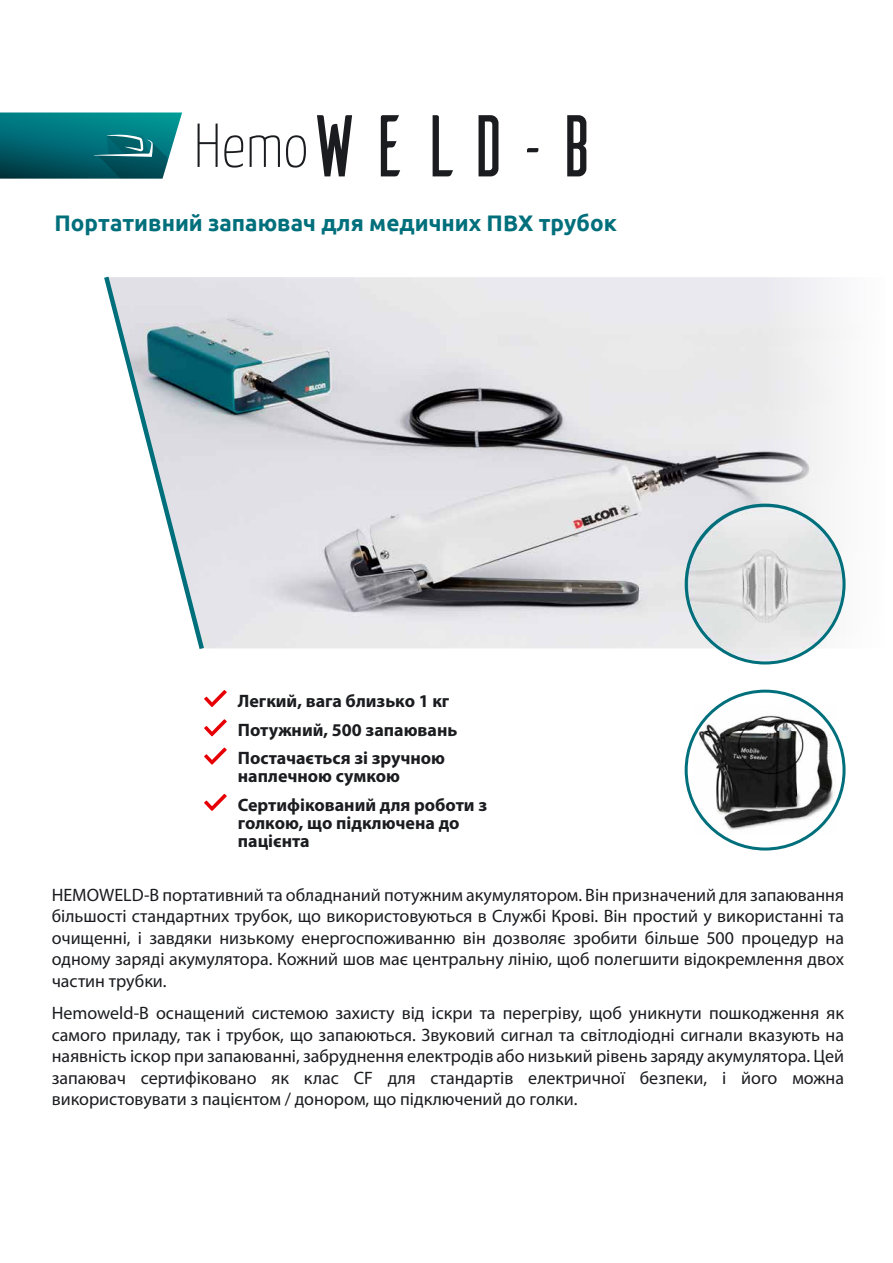
<style>
.page{position:relative;width:893px;height:1263px;background:#fff}
.page>*{position:absolute;margin:0;border:0;box-sizing:border-box;transform-origin:0 0}
.t1{font:87.45px "Ailerons";color:#1b1c20}
.t2{font:700 22.5px "Ubuntu";color:#006f7c}
.t3{font:18px/21.6px "Myriad Pro";color:#1b1c20;text-align:justify}
.t4{font:700 18px/28.5px "Myriad Pro";color:#1b1c20}
</style>
<div class="page">
<img style="left:207px;top:277px;width:555px;height:371px">
<svg style="left:104px;top:276px;width:103px;height:373px"></svg>
<svg style="left:198px;top:124px;width:108px;height:44px"></svg>
<svg style="left:204px;top:690px;width:23px;height:17px"></svg>
<svg style="left:204px;top:719px;width:23px;height:17px"></svg>
<svg style="left:204px;top:747px;width:23px;height:18px"></svg>
<svg style="left:204px;top:794px;width:23px;height:17px"></svg>
<img style="left:693px;top:705px;width:142px;height:129px">
<svg style="left:0;top:112px;width:182px;height:67px;background:#15767d"></svg>
<img style="left:762px;top:277px;width:84px;height:388px">
<div style="left:685px;top:690px;width:160px;height:160px;border:3px solid #006f7c;border-radius:50%"></div>
<img style="left:686px;top:505px;width:158px;height:158px;border-radius:79px">
<div style="left:685px;top:504px;width:160px;height:160px;border:3px solid #006f7c;border-radius:50%"></div>
<h1 class="t1" style="left:307px;top:104px;width:297px">WELD-B</h1>
<p class="t2" style="left:55px;top:209px;width:564px">Портативний запаювач для медичних ПВХ трубок</p>
<p class="t4" style="left:238px;top:686px;width:221px">Легкий, вага близько 1 кг<br>Потужний, 500 запаювань<br>Постачається зі зручною</p>
<p class="t4" style="left:238px;top:761px;width:251px">наплечною сумкою<br>Сертифікований для роботи з</p>
<p class="t4" style="left:238px;top:813px;width:223px;line-height:18px">голкою, що підключена до пацієнта</p>
<p class="t3" style="left:52px;top:883px;width:794px">HEMOWELD-B портативний та обладнаний потужним акумулятором. Він призначений для запаювання більшості стандартних трубок, що використовуються в Службі Крові. Він простий у використанні та очищенні, і завдяки низькому енергоспоживанню він дозволяє зробити більше 500 процедур на одному заряді акумулятора. Кожний шов має центральну лінію, щоб полегшити відокремлення двох частин трубки.</p>
<p class="t3" style="left:52px;top:1002px;width:794px">Hemoweld-B оснащений системою захисту від іскри та перегріву, щоб уникнути пошкодження як самого приладу, так і трубок, що запаюються. Звуковий сигнал та світлодіодні сигнали вказують на наявність іскор при запаюванні, забруднення електродів або низький рівень заряду акумулятора. Цей запаювач сертифіковано як клас CF для стандартів електричної безпеки, і його можна використовувати з пацієнтом / донором, що підключений до голки.</p>
</div>
